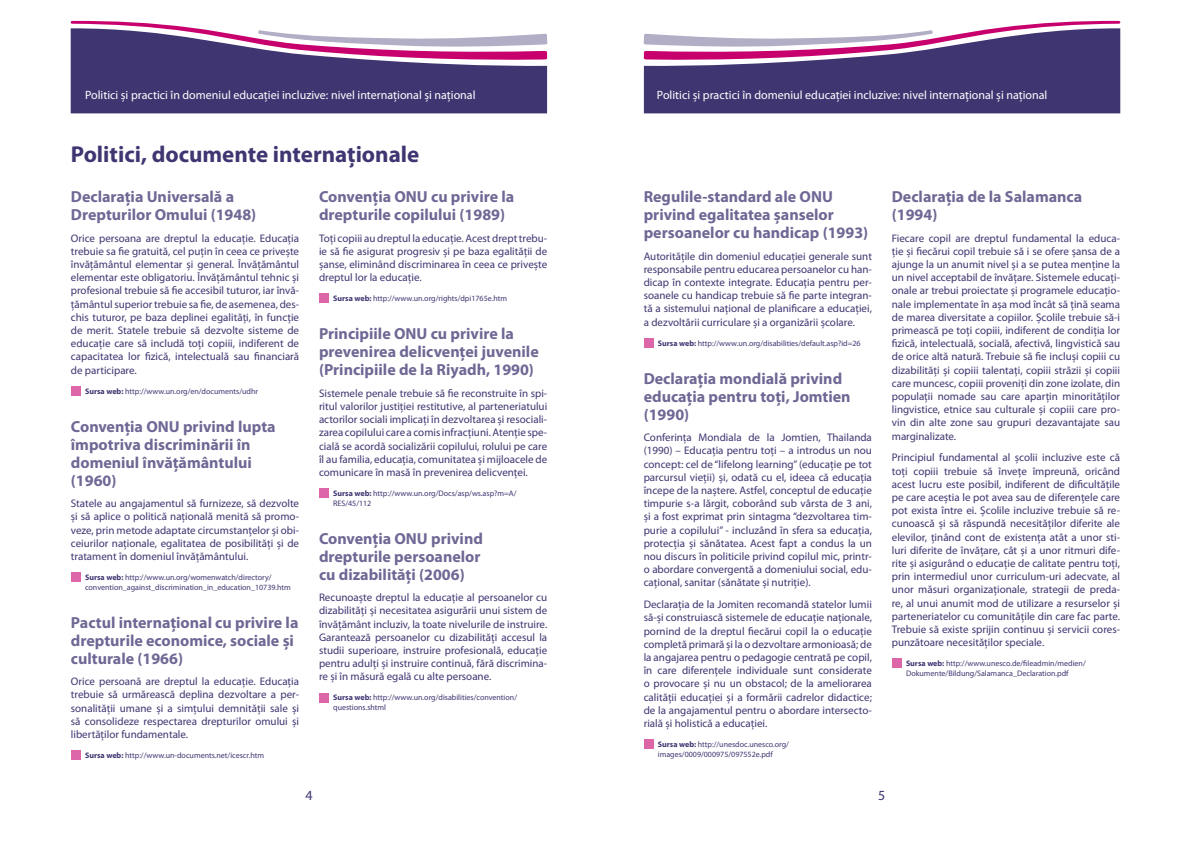
<style>
.page{position:relative;width:1191px;height:842px;background:#fff}
.page>*{position:absolute;margin:0;border:0;box-sizing:border-box;transform-origin:0 0}
.t1{font:700 23px "Myriad Pro";color:#3f3571}
.t2{font:700 16px/18px "Myriad Pro";color:#6f6895}
.t3{font:14px "Myriad Pro";color:#3f3571}
.t4{font:12px "Myriad Pro";color:#fff}
.t5{font:11px/13.2px "Myriad Pro";color:#3f3571;text-align:justify}
.t6{font:8px/9.6px "Myriad Pro";color:#3f3571}
.s1{font-weight:700}
</style>
<div class="page">
<svg style="left:71px;top:21px;width:122px;height:7px"></svg>
<svg style="left:71px;top:28px;width:476px;height:85px;background:#6b588b"></svg>
<svg style="left:643px;top:21px;width:477px;height:38px"></svg>
<svg style="left:644px;top:28px;width:476px;height:85px;background:#6b588b"></svg>
<div style="left:71px;top:386px;width:10px;height:10px;background:#dd66a8"></div>
<div style="left:71px;top:572px;width:10px;height:10px;background:#dd66a8"></div>
<div style="left:71px;top:750px;width:10px;height:10px;background:#dd66a8"></div>
<div style="left:319px;top:293px;width:10px;height:10px;background:#dd66a8"></div>
<div style="left:319px;top:488px;width:10px;height:10px;background:#dd66a8"></div>
<div style="left:319px;top:692px;width:10px;height:10px;background:#dd66a8"></div>
<div style="left:643px;top:338px;width:10px;height:10px;background:#dd66a8"></div>
<div style="left:643px;top:739px;width:10px;height:10px;background:#dd66a8"></div>
<div style="left:891px;top:658px;width:10px;height:10px;background:#dd66a8"></div>
<p class="t4" style="left:85px;top:88px;width:392px">Politici și practici în domeniul educației incluzive: nivel internaţional și naţional</p>
<p class="t4" style="left:657px;top:88px;width:392px">Politici și practici în domeniul educației incluzive: nivel internaţional și naţional</p>
<h1 class="t1" style="left:71px;top:139px;width:350px">Politici, documente internaţionale</h1>
<h2 class="t2" style="left:71px;top:187px;width:187px">Declaraţia Universală a<br>Drepturilor Omului (1948)</h2>
<p class="t5" style="left:71px;top:231px;width:230px">Orice persoana are dreptul la educație. Educația trebuie sa fie gratuită, cel puţin în ceea ce privește învăţământul elementar și general. Învățământul elementar este obligatoriu. Învăţământul tehnic și profesional trebuie să fie accesibil tuturor, iar învă&shy;ţământul superior trebuie sa fie, de asemenea, des&shy;chis tuturor, pe baza deplinei egalități, în funcție de merit. Statele trebuie să dezvolte sisteme de educaţie care să includă toţi copiii, indiferent de capacitatea lor fizică, intelectuală sau financiară de participare.</p>
<p class="t6" style="left:85px;top:386px;width:175px"><span class="s1">Sursa web:</span> http://www.un.org/en/documents/udhr</p>
<h2 class="t2" style="left:71px;top:417px;width:206px">Convenţia ONU privind lupta împotriva discriminării în domeniul învăţământului (1960)</h2>
<p class="t5" style="left:71px;top:497px;width:230px">Statele au angajamentul să furnizeze, să dezvolte și să aplice o politică naţională menită să promo&shy;veze, prin metode adaptate circumstanţelor și obi&shy;ceiurilor naţionale, egalitatea de posibilităţi și de tratament în domeniul învăţământului.</p>
<p class="t6" style="left:85px;top:572px;width:207px"><span class="s1">Sursa web:</span> http://www.un.org/womenwatch/directory/ convention_against_discrimination_in_education_10739.htm</p>
<h2 class="t2" style="left:71px;top:613px;width:229px">Pactul internaţional cu privire la drepturile economice, sociale și culturale (1966)</h2>
<p class="t5" style="left:71px;top:675px;width:230px">Orice persoană are dreptul la educaţie. Educaţia trebuie să urmărească deplina dezvoltare a per&shy;sonalităţii umane și a simţului demnităţii sale și să consolideze respectarea drepturilor omului și libertăţilor fundamentale.</p>
<p class="t6" style="left:85px;top:750px;width:180px"><span class="s1">Sursa web:</span> http://www.un-documents.net/icescr.htm</p>
<h2 class="t2" style="left:319px;top:187px;width:197px">Convenţia ONU cu privire la drepturile copilului (1989)</h2>
<p class="t5" style="left:319px;top:231px;width:230px">Toţi copiii au dreptul la educaţie. Acest drept trebu&shy;ie să fie asigurat progresiv și pe baza egalităţii de șanse, eliminând discriminarea în ceea ce privește dreptul lor la educaţie.</p>
<p class="t6" style="left:333px;top:294px;width:175px"><span class="s1">Sursa web:</span> http://www.un.org/rights/dpi1765e.htm</p>
<h2 class="t2" style="left:319px;top:324px;width:221px">Principiile ONU cu privire la prevenirea delicvenţei juvenile (Principiile de la Riyadh, 1990)</h2>
<p class="t5" style="left:319px;top:386px;width:230px">Sistemele penale trebuie să fie reconstruite în spi&shy;ritul valorilor justiţiei restitutive, al parteneriatului actorilor sociali implicaţi în dezvoltarea și resociali&shy;zarea copilului care a comis infracţiuni. Atenţie spe&shy;cială se acordă socializării copilului, rolului pe care îl au familia, educaţia, comunitatea și mijloacele de comunicare în masă în prevenirea delicvenţei.</p>
<p class="t6" style="left:333px;top:488px;width:185px"><span class="s1">Sursa web:</span> http://www.un.org/Docs/asp/ws.asp?m=A/<br>RES/45/112</p>
<h2 class="t2" style="left:319px;top:529px;width:165px">Convenţia ONU privind drepturile persoanelor cu dizabilităţi (2006)</h2>
<p class="t5" style="left:319px;top:591px;width:230px">Recunoaște dreptul la educaţie al persoanelor cu dizabilităţi și necesitatea asigurării unui sistem de învăţământ incluziv, la toate nivelurile de instruire.<br>Garantează persoanelor cu dizabilităţi accesul la studii superioare, instruire profesională, educaţie pentru adulţi și instruire continuă, fără discrimina&shy;re și în măsură egală cu alte persoane.</p>
<p class="t6" style="left:333px;top:693px;width:185px"><span class="s1">Sursa web:</span> http://www.un.org/disabilities/convention/ questions.shtml</p>
<h2 class="t2" style="left:643px;top:187px;width:226px">Regulile-standard ale ONU privind egalitatea șanselor persoanelor cu handicap (1993)</h2>
<p class="t5" style="left:643px;top:249px;width:230px">Autorităţile din domeniul educaţiei generale sunt responsabile pentru educarea persoanelor cu han&shy;dicap în contexte integrate. Educaţia pentru per&shy;soanele cu handicap trebuie să fie parte integran&shy;tă a sistemului naţional de planificare a educaţiei, a dezvoltării curriculare și a organizării școlare.</p>
<p class="t6" style="left:658px;top:338px;width:204px"><span class="s1">Sursa web:</span> http://www.un.org/disabilities/default.asp?id=26</p>
<h2 class="t2" style="left:643px;top:369px;width:208px">Declaraţia mondială privind educaţia pentru toţi, Jomtien (1990)</h2>
<p class="t5" style="left:643px;top:431px;width:230px">Conferinţa Mondiala de la Jomtien, Thailanda (1990) – Educaţia pentru toţi – a introdus un nou concept: cel de “lifelong learning” (educaţie pe tot parcursul vieţii) și, odată cu el, ideea că educaţia începe de la naștere. Astfel, conceptul de educaţie timpurie s-a lărgit, coborând sub vârsta de 3 ani, și a fost exprimat prin sintagma “dezvoltarea tim&shy;purie a copilului” - incluzând în sfera sa educaţia, protecţia și sănătatea. Acest fapt a condus la un nou discurs în politicile privind copilul mic, printr&shy;o abordare convergentă a domeniului social, edu&shy;caţional, sanitar (sănătate și nutriţie).</p>
<p class="t5" style="left:643px;top:598px;width:230px">Declarația de la Jomiten recomandă statelor lumii să-și construiască sistemele de educație naționale, pornind de la dreptul fiecărui copil la o educație completă primară și la o dezvoltare armonioasă; de la angajarea pentru o pedagogie centrată pe copil, în care diferențele individuale sunt considerate o provocare și nu un obstacol; de la ameliorarea calității educației și a formării cadrelor didactice; de la angajamentul pentru o abordare intersecto&shy;rială și holistică a educației.</p>
<p class="t6" style="left:658px;top:739px;width:133px"><span class="s1">Sursa web:</span> http://unesdoc.unesco.org/ images/0009/000975/097552e.pdf</p>
<h2 class="t2" style="left:891px;top:187px;width:192px">Declaraţia de la Salamanca (1994)</h2>
<p class="t5" style="left:891px;top:231px;width:230px">Fiecare copil are dreptul fundamental la educa&shy;ţie și fiecărui copil trebuie să i se ofere șansa de a ajunge la un anumit nivel și a se putea menţine la un nivel acceptabil de învăţare. Sistemele educaţi&shy;onale ar trebui proiectate și programele educaţio&shy;nale implementate în așa mod încât să ţină seama de marea diversitate a copiilor. Școlile trebuie să-i primească pe toți copiii, indiferent de condiția lor fizică, intelectuală, socială, afectivă, lingvistică sau de orice altă natură. Trebuie să fie incluși copiii cu dizabilități și copiii talentați, copiii străzii și copiii care muncesc, copiii proveniți din zone izolate, din populații nomade sau care aparțin minorităților lingvistice, etnice sau culturale și copiii care pro&shy;vin din alte zone sau grupuri dezavantajate sau marginalizate.</p>
<p class="t5" style="left:891px;top:451px;width:230px">Principiul fundamental al școlii incluzive este că toți copiii trebuie să învețe împreună, oricând acest lucru este posibil, indiferent de dificultățile pe care aceștia le pot avea sau de diferențele care pot exista între ei. Școlile incluzive trebuie să re&shy;cunoască și să răspundă necesităților diferite ale elevilor, ținând cont de existența atât a unor sti&shy;luri diferite de învățare, cât și a unor ritmuri dife&shy;rite și asigurând o educație de calitate pentru toți, prin intermediul unor curriculum-uri adecvate, al unor măsuri organizaționale, strategii de preda&shy;re, al unui anumit mod de utilizare a resurselor și parteneriatelor cu comunitățile din care fac parte.<br>Trebuie să existe sprijin continuu și servicii cores&shy;punzătoare necesităților speciale.</p>
<p class="t6" style="left:906px;top:659px;width:181px"><span class="s1">Sursa web:</span> http://www.unesco.de/fileadmin/medien/<br>Dokumente/Bildung/Salamanca_Declaration.pdf</p>
<p class="t3" style="left:305px;top:786px;width:9px">4</p>
<p class="t3" style="left:878px;top:786px;width:9px">5</p>
</div>
